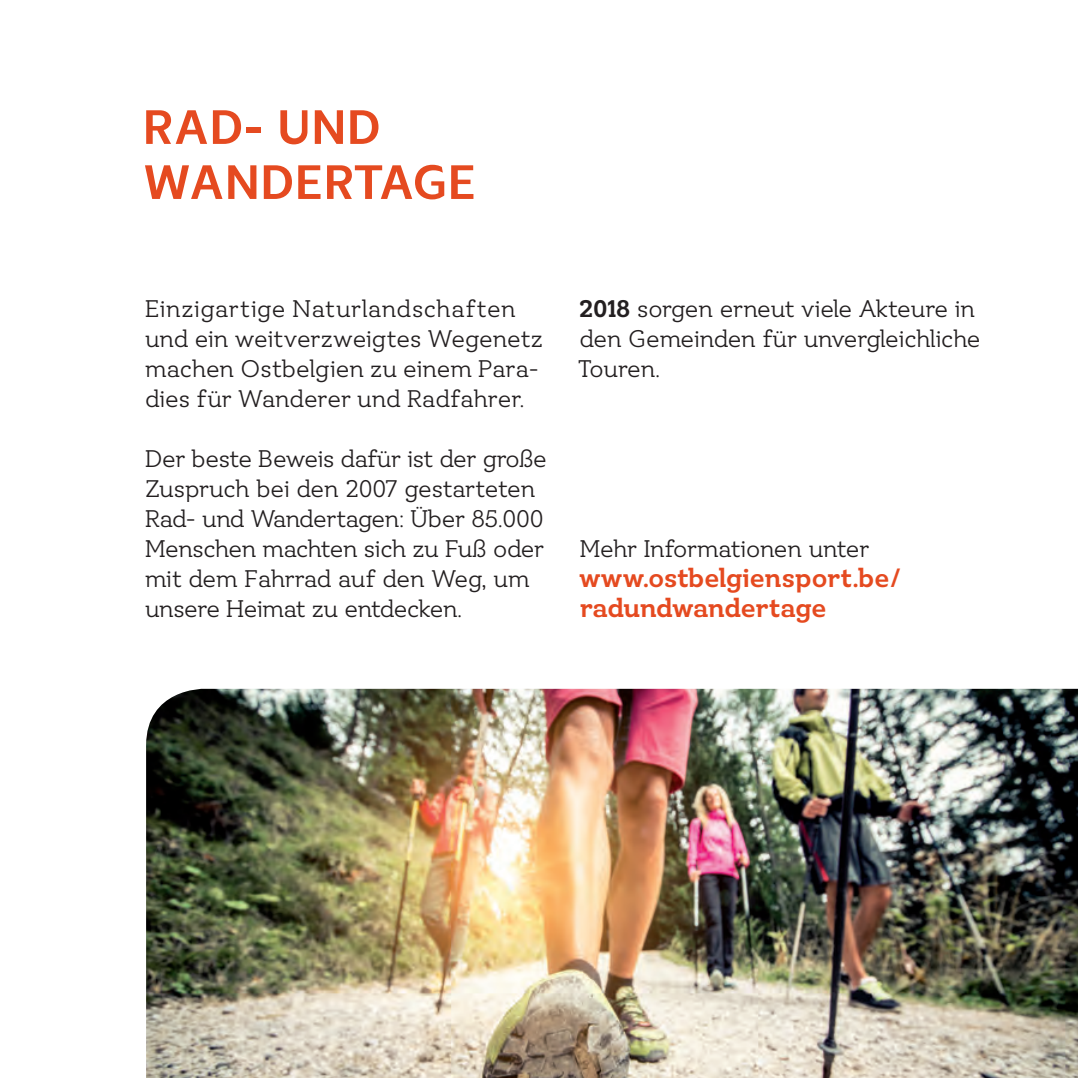
<style>
.page{position:relative;width:1078px;height:1078px;background:#fff}
.page>*{position:absolute;margin:0;border:0;box-sizing:border-box;transform-origin:0 0}
.t1{font:700 50px/55px "Ostbe Sans";letter-spacing:.01em;color:#e54a20}
.t2{font:700 27.5px/30px "Ostbe Serif";letter-spacing:-.01em;color:#e54a20}
.t3{font:25px/30px "Ostbe Serif";letter-spacing:-.01em;color:#231f20}
.s1{font-weight:700}
</style>
<div class="page">
<img style="left:146px;top:688px;width:931px;height:389px">
<h1 class="t1" style="left:143px;top:102px;width:335px">RAD- UND<br>WANDERTAGE</h1>
<p class="t3" style="left:145px;top:294px;width:399px">Einzigartige Naturlandschaften und ein weitverzweigtes Wegenetz machen Ostbelgien zu einem Para&shy;dies für Wanderer und Radfahrer.</p>
<p class="t3" style="left:145px;top:444px;width:403px">Der beste Beweis dafür ist der große<br>Zuspruch bei den 2007 gestarteten<br>Rad- und Wandertagen: Über 85.000<br>Menschen machten sich zu Fuß oder mit dem Fahrrad auf den Weg, um unsere Heimat zu entdecken.</p>
<p class="t3" style="left:577px;top:294px;width:404px"><span class="s1">2018</span> sorgen erneut viele Akteure in den Gemeinden für unvergleichliche<br>Touren.</p>
<p class="t3" style="left:579px;top:534px;width:291px">Mehr Informationen unter</p>
<p class="t2" style="left:579px;top:563px;width:324px">www.ostbelgiensport.be/ radundwandertage</p>
</div>
